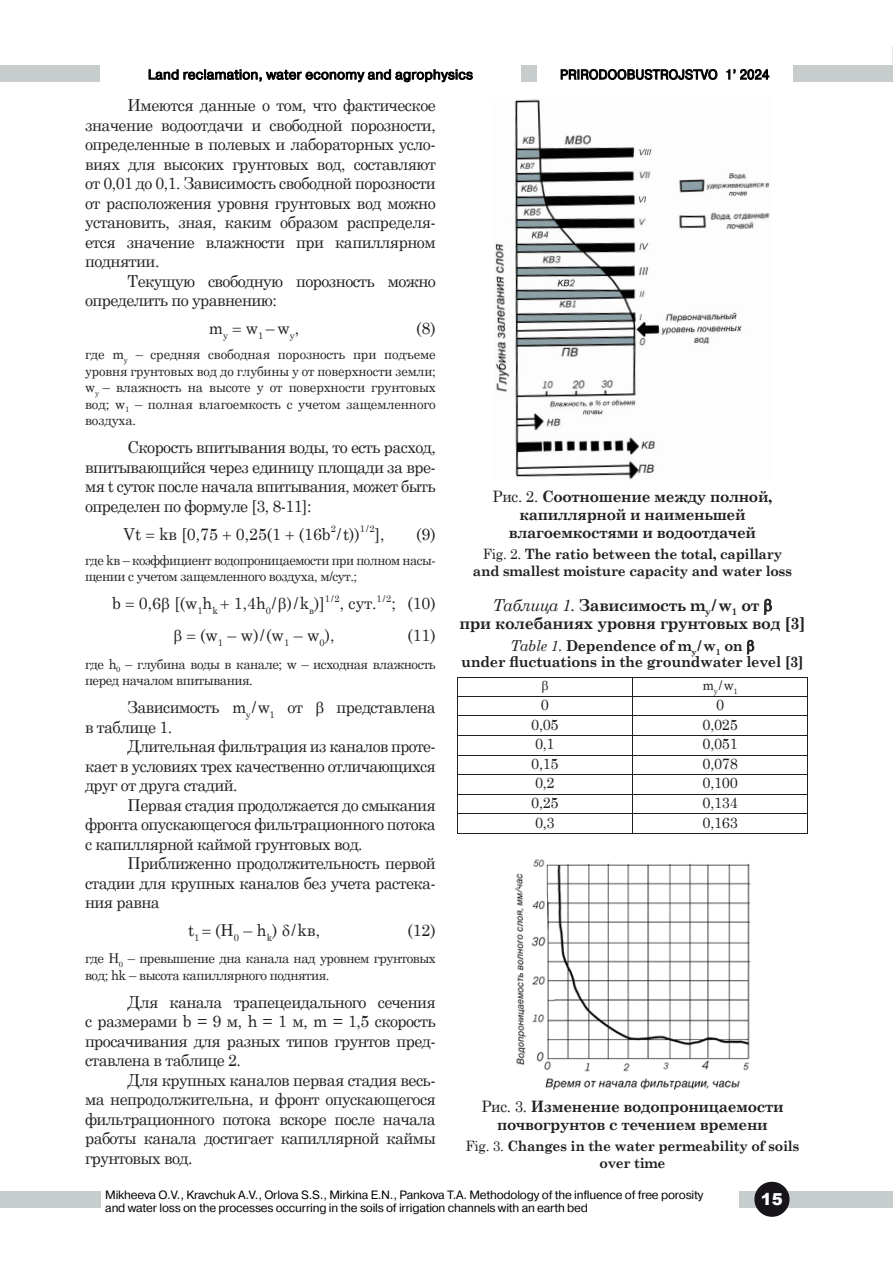
<style>
.page{position:relative;width:893px;height:1263px;background:#fff}
.page>*{position:absolute;margin:0;border:0;box-sizing:border-box;transform-origin:0 0}
.t1{font:16.5px/19.5px "Century Schoolbook";letter-spacing:-.035em;color:#231f20;text-align:justify}
.t2{font:700 16.5px/18px "Century Schoolbook";letter-spacing:-.02em;color:#231f20}
.t3{font:16.5px "Century Schoolbook";letter-spacing:-.035em;color:#231f20;scale:.95 1}
.t4{font:16.5px "Century Schoolbook";color:#231f20}
.t5{font:900 16.5px "Arial";color:#fff}
.t6{font:700 15.75px/18px "Century Schoolbook";letter-spacing:-.02em;color:#231f20;text-align:center}
.t7{font:700 15px/16.5px "Century Schoolbook";letter-spacing:-.02em;color:#231f20}
.t8{font:15px "Century Schoolbook";letter-spacing:-.02em;color:#231f20}
.t9{font:700 14.25px/16.5px "Century Schoolbook";letter-spacing:-.02em;color:#231f20;text-align:center}
.t10{font:13.5px/16.5px "Century Schoolbook";letter-spacing:-.035em;color:#231f20}
.t11{font:13.5px/16.5px "Century Schoolbook";letter-spacing:-.035em;color:#231f20;scale:.96 1}
.t12{font:13.5px "Pragmatica C";letter-spacing:.02em;color:#000}
.t13{font:13.5px "Pragmatica C";letter-spacing:.02em;color:#000;scale:.91 1}
.t14{font:12px/12.8px "Pragmatica C";letter-spacing:-.02em;color:#000}
.t15{font:9.6px "Century Schoolbook";color:#231f20}
.s1{font-weight:400}
.s2{font-weight:400;font-style:italic}
</style>
<div class="page">
<div style="left:0;top:65px;width:893px;height:16px;background:#c7cccd"></div>
<div style="left:537px;top:65px;width:255px;height:16px;background:#fff"></div>
<svg style="left:561px;top:69px;width:157px;height:11px"></svg>
<svg style="left:726px;top:69px;width:43px;height:11px"></svg>
<div style="left:0;top:1192px;width:893px;height:16px;background:#c7cccd"></div>
<svg style="left:754px;top:1182px;width:35px;height:35px"></svg>
<div style="left:100px;top:65px;width:421px;height:16px;background:#fff"></div>
<svg style="left:149px;top:69px;width:324px;height:13px"></svg>
<div style="left:101px;top:1182px;width:637px;height:36px;background:#fff"></div>
<svg style="left:892px;top:46px;width:1px;height:16px"></svg>
<img style="left:495px;top:99px;width:275px;height:381px">
<hr style="left:457px;top:677px;width:175px;height:1px;background:#231f20">
<hr style="left:632px;top:677px;width:176px;height:1px;background:#231f20">
<hr style="left:457px;top:696px;width:175px;height:1px;background:#231f20">
<hr style="left:632px;top:696px;width:176px;height:1px;background:#231f20">
<hr style="left:457px;top:716px;width:175px;height:1px;background:#231f20">
<hr style="left:632px;top:716px;width:176px;height:1px;background:#231f20">
<hr style="left:457px;top:735px;width:175px;height:1px;background:#231f20">
<hr style="left:632px;top:735px;width:176px;height:1px;background:#231f20">
<hr style="left:457px;top:755px;width:175px;height:1px;background:#231f20">
<hr style="left:632px;top:755px;width:176px;height:1px;background:#231f20">
<hr style="left:457px;top:774px;width:175px;height:1px;background:#231f20">
<hr style="left:632px;top:774px;width:176px;height:1px;background:#231f20">
<hr style="left:457px;top:794px;width:175px;height:1px;background:#231f20">
<hr style="left:632px;top:794px;width:176px;height:1px;background:#231f20">
<hr style="left:457px;top:814px;width:175px;height:1px;background:#231f20">
<svg style="left:457px;top:678px;width:1px;height:155px"></svg>
<hr style="left:457px;top:833px;width:175px;height:1px;background:#231f20">
<hr style="left:632px;top:814px;width:176px;height:1px;background:#231f20">
<svg style="left:632px;top:678px;width:1px;height:155px"></svg>
<svg style="left:807px;top:678px;width:1px;height:155px"></svg>
<hr style="left:632px;top:833px;width:176px;height:1px;background:#231f20">
<img style="left:515px;top:859px;width:235px;height:231px">
<svg style="left:764px;top:599px;width:8px;height:16px"></svg>
<svg style="left:747px;top:640px;width:7px;height:14px"></svg>
<p class="t12" style="left:148px;top:67px;width:326px">Land reclamation, water economy and agrophysics</p>
<p class="t13" style="left:560px;top:67px;width:231px">PRIRODOOBUSTROJSTVO 1’ 2024</p>
<p class="t1" style="left:85px;top:94px;width:352px;text-indent:43px">Имеются данные о том, что фактическое значение водоотдачи и свободной порозности, определенные в полевых и лабораторных усло&shy;виях для высоких грунтовых вод, составляют от 0,01 до 0,1. Зависимость свободной порозности от расположения уровня грунтовых вод можно установить, зная, каким образом распределя&shy;ется значение влажности при капиллярном поднятии.</p>
<p class="t1" style="left:85px;top:269px;width:352px;text-indent:43px">Текущую свободную порозность можно определить по уравнению:</p>
<p class="t1" style="left:209px;top:317px;width:92px">m<sub>y</sub> w<sub>1</sub> – w<sub>y</sub>,</p>
<p class="t1" style="left:416px;top:317px;width:21px">(8)</p>
<p class="t10" style="left:85px;top:345px;width:352px;text-align:justify">где m<sub>y</sub> – средняя свободная порозность при подъеме уровня грунтовых вод до глубины y от поверхности земли; w<sub>y</sub> – влажность на высоте y от поверхности грунтовых вод; w<sub>1</sub> – полная влагоемкость с учетом защемленного воздуха.</p>
<p class="t1" style="left:85px;top:436px;width:352px;text-indent:43px">Скорость впитывания воды, то есть расход, впитывающийся через единицу площади за вре&shy;мя t суток после начала впитывания, может быть определен по формуле [3, 8-11]:</p>
<p class="t4" style="left:124px;top:520px;width:238px">Vt kв [0,75 0,25(1 (16b<sup>2</sup>/t))</p>
<p class="t15" style="left:360px;top:521px;width:16px">1/2</p>
<p class="t1" style="left:375px;top:522px;width:11px">],</p>
<p class="t1" style="left:416px;top:522px;width:21px">(9)</p>
<p class="t11" style="left:85px;top:550px;width:367px">где kв – коэффициент водопроницаемости при полном насы&shy;щении с учетом защемленного воздуха, м/cут.;</p>
<p class="t1" style="left:112px;top:592px;width:214px">b 0,6 [(w<sub>1</sub>h<sub>k</sub> 1,4h<sub>0</sub>/ )/k<sub>в</sub>)]</p>
<p class="t15" style="left:325px;top:590px;width:16px">1/2</p>
<p class="t15" style="left:377px;top:590px;width:16px">1/2</p>
<p class="t1" style="left:391px;top:592px;width:46px">; (10)</p>
<p class="t1" style="left:340px;top:592px;width:38px">, сут.</p>
<p class="t1" style="left:200px;top:624px;width:136px">(w<sub>1</sub> – w)/(w<sub>1</sub> – w<sub>0</sub>),</p>
<p class="t1" style="left:407px;top:624px;width:30px">(11)</p>
<p class="t10" style="left:85px;top:654px;width:352px">где h<sub>0</sub> – глубина воды в канале; w – исходная влажность перед началом впитывания.</p>
<p class="t1" style="left:128px;top:696px;width:177px">Зависимость m<sub>y</sub>/w<sub>1</sub> от</p>
<p class="t1" style="left:337px;top:696px;width:101px">представлена</p>
<p class="t1" style="left:85px;top:715px;width:89px">в таблице 1.</p>
<p class="t3" style="left:128px;top:732px;width:326px">Длительная фильтрация из каналов проте-</p>
<p class="t1" style="left:85px;top:754px;width:352px">кает в условиях трех качественно отличающихся</p>
<p class="t1" style="left:85px;top:774px;width:154px">друг от друга стадий.</p>
<p class="t1" style="left:128px;top:793px;width:310px">Первая стадия продолжается до смыкания</p>
<p class="t1" style="left:85px;top:813px;width:352px">фронта опускающегося фильтрационного потока</p>
<p class="t1" style="left:85px;top:832px;width:279px">с капиллярной каймой грунтовых вод.</p>
<p class="t1" style="left:128px;top:852px;width:310px">Приближенно продолжительность первой</p>
<p class="t1" style="left:85px;top:871px;width:352px">стадии для крупных каналов без учета растека-</p>
<p class="t1" style="left:85px;top:891px;width:76px">ния равна</p>
<p class="t1" style="left:188px;top:919px;width:134px">t<sub>1</sub> (H<sub>0</sub> – h<sub>k</sub>) /kв,</p>
<p class="t1" style="left:407px;top:919px;width:30px">(12)</p>
<p class="t10" style="left:85px;top:949px;width:352px">где H<sub>0</sub> – превышение дна канала над уровнем грунтовых вод; hk – высота капиллярного поднятия.</p>
<p class="t1" style="left:85px;top:990px;width:352px;text-indent:43px">Для канала трапецеидального сечения с размерами b = 9 м, h = 1 м, m = 1,5 скорость просачивания для разных типов грунтов пред&shy;ставлена в таблице 2.</p>
<p class="t1" style="left:85px;top:1069px;width:352px;text-indent:43px">Для крупных каналов первая стадия весь&shy;ма непродолжительна, и фронт опускающегося фильтрационного потока вскоре после начала работы канала достигает капиллярной каймы грунтовых вод.</p>
<p class="t6" style="left:492px;top:487px;width:282px"><span class="s1">Рис. 2.</span> Соотношение между полной, капиллярной и наименьшей влагоемкостями и водоотдачей</p>
<p class="t9" style="left:473px;top:545px;width:321px"><span class="s1">Fig. 2.</span> The ratio between the total, capillary and smallest moisture capacity and water loss</p>
<p class="t2" style="left:459px;top:595px;width:348px;text-indent:33px"><span class="s2">Таблица 1.</span> Зависимость m<sub>y</sub>/w<sub>1</sub> от<br>при колебаниях уровня грунтовых вод [3]</p>
<p class="t7" style="left:461px;top:636px;width:344px;text-indent:49px"><span class="s2">Table 1.</span> Dependence of m<sub>y</sub>/w<sub>1</sub> on<br>under fluctuations in the groundwater level [3]</p>
<p class="t10" style="left:702px;top:676px;width:37px">m<sub>y</sub>/w<sub>1</sub></p>
<p class="t8" style="left:541px;top:692px;width:10px">0</p>
<p class="t8" style="left:716px;top:692px;width:10px">0</p>
<p class="t8" style="left:531px;top:712px;width:29px">0,05</p>
<p class="t8" style="left:702px;top:712px;width:37px">0,025</p>
<p class="t8" style="left:535px;top:731px;width:21px">0,1</p>
<p class="t8" style="left:702px;top:731px;width:37px">0,051</p>
<p class="t8" style="left:531px;top:751px;width:29px">0,15</p>
<p class="t8" style="left:702px;top:751px;width:37px">0,078</p>
<p class="t8" style="left:535px;top:770px;width:21px">0,2</p>
<p class="t8" style="left:702px;top:770px;width:37px">0,100</p>
<p class="t8" style="left:531px;top:790px;width:29px">0,25</p>
<p class="t8" style="left:702px;top:790px;width:37px">0,134</p>
<p class="t8" style="left:535px;top:810px;width:21px">0,3</p>
<p class="t8" style="left:702px;top:810px;width:37px">0,163</p>
<p class="t6" style="left:481px;top:1097px;width:304px"><span class="s1">Рис. 3.</span> Изменение водопроницаемости почвогрунтов с течением времени</p>
<p class="t9" style="left:466px;top:1137px;width:335px"><span class="s1">Fig. 3.</span> Changes in the water permeability of soils over time</p>
<p class="t14" style="left:105px;top:1188px;width:600px">Mikheeva O.V., Kravchuk A.V., Orlova S.S., Mirkina E.N., Pankova T.A. Methodology of the influence of free porosity and water loss on the processes occurring in the soils of irrigation channels with an earth bed</p>
<p class="t5" style="left:761px;top:1187px;width:24px">15</p>
</div>
